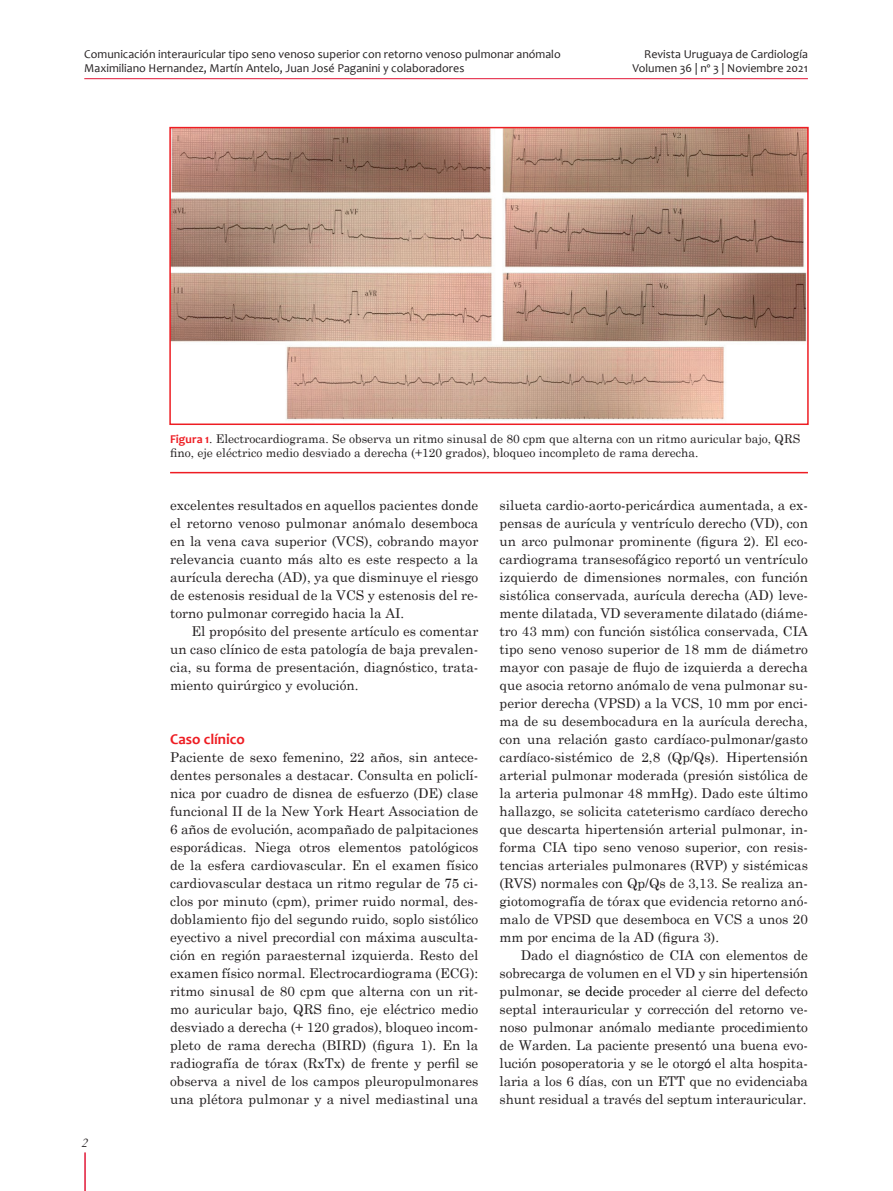
<style>
.page{position:relative;width:893px;height:1191px;background:#fff}
.page>*{position:absolute;margin:0;border:0;box-sizing:border-box;transform-origin:0 0}
.t1{font:700 15px "Candara";color:#ee1d23}
.t2{font:13.5px/18px "Century Schoolbook";color:#231f20;text-align:justify}
.t3{font:italic 13.5px "Garamond";color:#231f20}
.t4{font:12px/14.7px "Candara";color:#231f20;text-align:right}
.t5{font:12px/14.7px "Century Schoolbook";color:#231f20}
.s1{font-family:"Candara";font-weight:700;color:#ee1d23}
.s2{font-family:"Calibri"}
.s3{color:#000001}
</style>
<div class="page">
<hr style="left:84px;top:1152px;width:2px;height:39px;background:#e21736">
<hr style="left:84px;top:78px;width:724px;height:1px;background:#e21736">
<img style="left:172px;top:130px;width:634px;height:291px">
<div style="left:169px;top:127px;width:640px;height:298px;border:2px solid #ee1d23"></div>
<hr style="left:170px;top:472px;width:638px;height:1px;background:#ee1d23">
<p class="t4" style="left:84px;top:46px;width:478px;text-align:left">Comunicación interauricular tipo seno venoso superior con retorno venoso pulmonar anómalo<br>Maximiliano Hernandez, Martín Antelo, Juan José Paganini y colaboradores</p>
<p class="t4" style="left:632px;top:46px;width:177px">Revista Uruguaya de Cardiología<br>Volumen 36 | nº 3 | Noviembre 2021</p>
<p class="t5" style="left:170px;top:430px;width:632px"><span class="s1">Figura 1</span>. Electrocardiograma. Se observa un ritmo sinusal de 80 cpm que alterna con un ritmo auricular bajo, QRS fino, eje eléctrico medio desviado a derecha (+120 grados), bloqueo incompleto de rama derecha.</p>
<p class="t3" style="left:82px;top:1134px;width:8px">2</p>
<p class="t2" style="left:170px;top:494px;width:310px">excelentes resultados en aquellos pacientes donde el retorno venoso pulmonar anómalo desemboca en la vena cava superior (VCS), cobrando mayor relevancia cuanto más alto es este respecto a la aurícula derecha (AD), ya que disminuye el riesgo de estenosis residual de la VCS y estenosis del re&shy;torno pulmonar corregido hacia la AI.</p>
<p class="t2" style="left:170px;top:620px;width:310px;text-indent:21px">El propósito del presente artículo es comentar un caso clínico de esta patología de baja prevalen&shy;cia, su forma de presentación, diagnóstico, trata&shy;miento quirúrgico y evolución.</p>
<p class="t1" style="left:170px;top:729px;width:76px">Caso clínico</p>
<p class="t2" style="left:170px;top:747px;width:310px">Paciente de sexo femenino, 22 años, sin antece&shy;dentes personales a destacar. Consulta en policlí&shy;nica por cuadro de disnea de esfuerzo (DE) clase funcional II de la New York Heart Association de 6 años de evolución, acompañado de palpitaciones esporádicas. Niega otros elementos patológicos de la esfera cardiovascular. En el examen físico cardiovascular destaca un ritmo regular de 75 ci&shy;clos por minuto (cpm), primer ruido normal, des&shy;doblamiento fijo del segundo ruido, soplo sistólico eyectivo a nivel precordial con máxima ausculta&shy;ción en región paraesternal izquierda. Resto del examen físico normal. Electrocardiograma (ECG): ritmo sinusal de 80 cpm que alterna con un rit&shy;mo auricular bajo, QRS fino, eje eléctrico medio desviado a derecha (+ 120 grados), bloqueo incom&shy;pleto de rama derecha (BIRD) (figura 1). En la radiografía de tórax (RxTx) de frente y perfil se observa a nivel de los campos pleuropulmonares una plétora pulmonar y a nivel mediastinal una</p>
<p class="t2" style="left:500px;top:494px;width:310px">silueta cardio-aorto-pericárdica aumentada, a ex&shy;pensas de aurícula y ventrículo derecho (VD), con un arco pulmonar prominente (figura 2). El eco&shy;cardiograma transesofágico reportó un ventrículo izquierdo de dimensiones normales, con función sistólica conservada, aurícula derecha (AD) leve&shy;mente dilatada, VD severamente dilatado (diáme&shy;tro 43 mm) con función sistólica conservada, CIA tipo seno venoso superior de 18 mm de diámetro mayor con pasaje de flujo de izquierda a derecha que asocia retorno anómalo de vena pulmonar su&shy;perior derecha (VPSD) a la VCS, 10 mm por enci&shy;ma de su desembocadura en la aurícula derecha, con una relación gasto cardíaco-pulmonar/gasto card<span class="s2">í</span>aco-sistémico de 2,8 (Qp/Qs). Hipertensión arterial pulmonar moderada (presión sistólica de la arteria pulmonar 48 mmHg). Dado este último hallazgo, se solicita cateterismo card<span class="s2">í</span>aco derecho que descarta hipertensión arterial pulmonar, in&shy;forma CIA tipo seno venoso superior, con resis&shy;tencias arteriales pulmonares (RVP) y sistémicas (RVS) normales con Qp/Qs de 3,13. Se realiza an&shy;giotomografía de tórax que evidencia retorno anó&shy;malo de VPSD que desemboca en VCS a unos 20 mm por encima de la AD (figura 3).</p>
<p class="t2" style="left:500px;top:944px;width:310px;text-indent:21px">Dado el diagnóstico de CIA con elementos de sobrecarga de volumen en el VD y sin hipertensión pulmonar, <span class="s3">se decide</span> proceder al cierre del defecto septal interauricular y corrección del retorno ve&shy;noso pulmonar anómalo mediante procedimiento de Warden. La paciente presentó una buena evo&shy;lución posoperatoria y se le otorg<span class="s2">ó</span> el alta hospita&shy;laria a los 6 días, con un ETT que no evidenciaba shunt residual a través del septum interauricular.</p>
</div>
